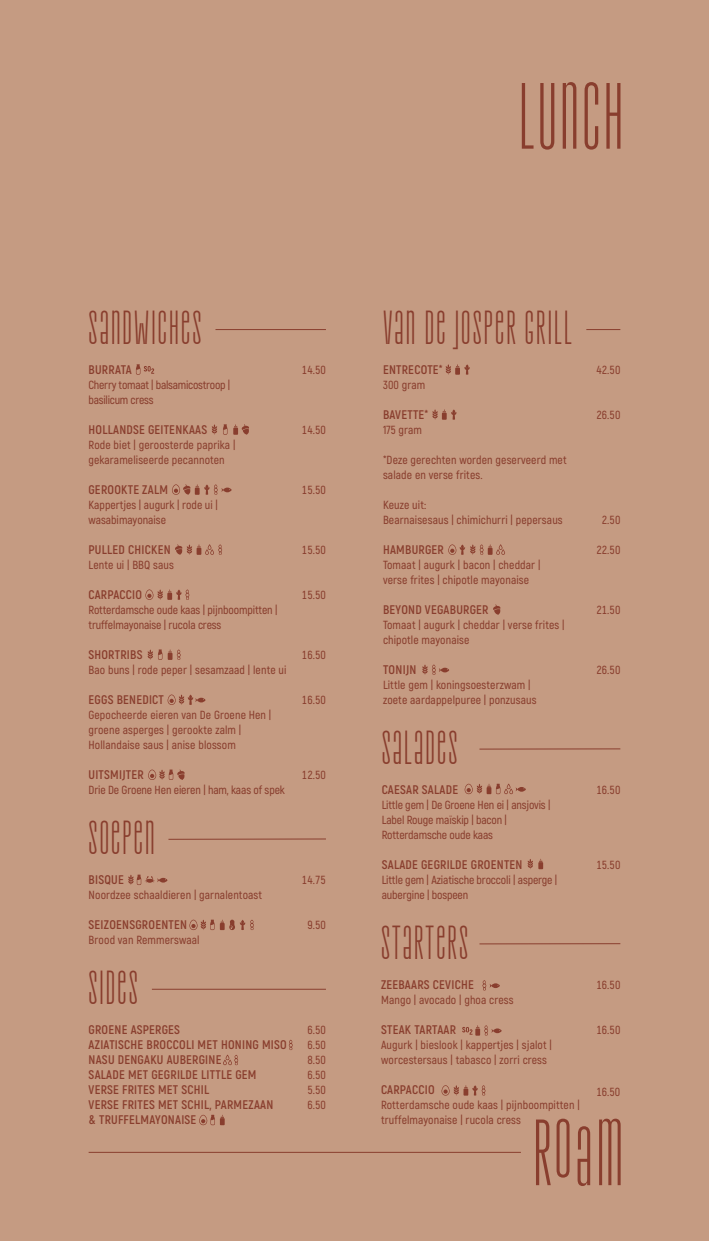
<style>
.page{position:relative;width:709px;height:1241px;background:#fff}
.page>*{position:absolute;margin:0;border:0;box-sizing:border-box;transform-origin:0 0}
.t1{font:93.75px "TT Frantz Trial B";letter-spacing:.02em;color:#893e2e}
.t2{font:47.5px "TT Frantz Trial B";letter-spacing:.035em;color:#893e2e}
.t3{font:700 12.5px/15px "Akrobat";letter-spacing:.02em;color:#893e2e}
.t4{font:600 11.75px/15px "Akrobat";letter-spacing:.01em;color:#893e2e}
.t5{font:600 11.75px/15px "Akrobat";letter-spacing:-.01em;color:#893e2e}
.t6{font:600 11.75px/15px "Akrobat";letter-spacing:-.02em;color:#893e2e}
</style>
<div class="page">
<div style="left:0;top:0;width:709px;height:1240px;background:#c59b82"></div>
<svg style="left:128px;top:874px;width:40px;height:10px"></svg>
<svg style="left:199px;top:1114px;width:26px;height:10px"></svg>
<svg style="left:289px;top:1039px;width:4px;height:10px"></svg>
<svg style="left:223px;top:1054px;width:15px;height:10px"></svg>
<svg style="left:148px;top:649px;width:14px;height:10px"></svg>
<svg style="left:148px;top:769px;width:37px;height:10px"></svg>
<svg style="left:167px;top:694px;width:39px;height:10px"></svg>
<svg style="left:168px;top:649px;width:13px;height:10px"></svg>
<svg style="left:189px;top:919px;width:65px;height:10px"></svg>
<svg style="left:136px;top:364px;width:18px;height:10px"></svg>
<svg style="left:212px;top:424px;width:5px;height:10px"></svg>
<svg style="left:223px;top:424px;width:4px;height:10px"></svg>
<svg style="left:233px;top:424px;width:16px;height:10px"></svg>
<svg style="left:145px;top:589px;width:44px;height:10px"></svg>
<svg style="left:175px;top:544px;width:47px;height:10px"></svg>
<svg style="left:172px;top:484px;width:60px;height:10px"></svg>
<svg style="left:441px;top:1085px;width:44px;height:10px"></svg>
<svg style="left:422px;top:664px;width:27px;height:10px"></svg>
<svg style="left:493px;top:604px;width:7px;height:10px"></svg>
<svg style="left:448px;top:544px;width:57px;height:10px"></svg>
<svg style="left:432px;top:409px;width:24px;height:10px"></svg>
<svg style="left:445px;top:364px;width:25px;height:10px"></svg>
<svg style="left:482px;top:980px;width:18px;height:10px"></svg>
<svg style="left:527px;top:859px;width:16px;height:10px"></svg>
<svg style="left:462px;top:1025px;width:40px;height:10px"></svg>
<svg style="left:464px;top:783px;width:62px;height:11px"></svg>
<hr style="left:215px;top:329px;width:111px;height:1px;background:#893e2e">
<hr style="left:152px;top:988px;width:174px;height:1px;background:#893e2e">
<hr style="left:586px;top:329px;width:34px;height:1px;background:#893e2e">
<hr style="left:479px;top:748px;width:141px;height:1px;background:#893e2e">
<hr style="left:89px;top:1151px;width:432px;height:1px;background:#893e2e">
<svg style="left:577px;top:1126px;width:13px;height:59px"></svg>
<svg style="left:599px;top:1118px;width:21px;height:66px"></svg>
<svg style="left:536px;top:1118px;width:33px;height:66px"></svg>
<hr style="left:168px;top:838px;width:158px;height:1px;background:#893e2e">
<hr style="left:479px;top:943px;width:141px;height:1px;background:#893e2e">
<h1 class="t1" style="left:518px;top:55px;width:107px">LUNCH</h1>
<h2 class="t2" style="left:88px;top:296px;width:114px">SANDWICHES</h2>
<p class="t3" style="left:88px;top:362px;width:45px">BURRATA</p>
<p class="t6" style="left:88px;top:377px;width:143px">Cherry tomaat | balsamicostroop | basilicum cress</p>
<p class="t3" style="left:88px;top:422px;width:120px">HOLLANDSE GEITENKAAS</p>
<p class="t4" style="left:88px;top:437px;width:148px">Rode biet | geroosterde paprika | gekarameliseerde pecannoten</p>
<p class="t3" style="left:88px;top:482px;width:81px">GEROOKTE ZALM</p>
<p class="t4" style="left:88px;top:497px;width:131px">Kappertjes | augurk | rode ui | wasabimayonaise</p>
<p class="t3" style="left:88px;top:542px;width:84px">PULLED CHICKEN</p>
<p class="t4" style="left:88px;top:557px;width:87px">Lente ui | BBQ saus</p>
<p class="t3" style="left:88px;top:587px;width:55px">CARPACCIO</p>
<p class="t5" style="left:88px;top:602px;width:190px">Rotterdamsche oude kaas | pijnboompitten | truffelmayonaise | rucola cress</p>
<p class="t3" style="left:88px;top:647px;width:56px">SHORTRIBS</p>
<p class="t4" style="left:88px;top:662px;width:199px">Bao buns | rode peper | sesamzaad | lente ui</p>
<p class="t3" style="left:88px;top:692px;width:77px">EGGS BENEDICT</p>
<p class="t4" style="left:88px;top:707px;width:184px">Gepocheerde eieren van De Groene Hen | groene asperges | gerookte zalm |<br>Hollandaise saus | anise blossom</p>
<p class="t3" style="left:88px;top:767px;width:57px">UITSMIJTER</p>
<p class="t5" style="left:88px;top:782px;width:198px">Drie De Groene Hen eieren | ham, kaas of spek</p>
<h2 class="t2" style="left:89px;top:806px;width:68px">SOEPEN</h2>
<p class="t3" style="left:89px;top:872px;width:37px">BISQUE</p>
<p class="t4" style="left:89px;top:887px;width:175px">Noordzee schaaldieren | garnalentoast</p>
<p class="t3" style="left:89px;top:917px;width:100px">SEIZOENSGROENTEN</p>
<p class="t4" style="left:89px;top:932px;width:112px">Brood van Remmerswaal</p>
<p class="t4" style="left:302px;top:362px;width:25px">14.50</p>
<p class="t4" style="left:302px;top:422px;width:25px">14.50</p>
<p class="t4" style="left:302px;top:482px;width:25px">15.50</p>
<p class="t4" style="left:302px;top:542px;width:25px">15.50</p>
<p class="t4" style="left:302px;top:587px;width:25px">15.50</p>
<p class="t4" style="left:302px;top:647px;width:25px">16.50</p>
<p class="t4" style="left:302px;top:692px;width:25px">16.50</p>
<p class="t4" style="left:302px;top:767px;width:25px">12.50</p>
<p class="t4" style="left:302px;top:872px;width:25px">14.75</p>
<p class="t4" style="left:307px;top:917px;width:20px">9.50</p>
<h2 class="t2" style="left:89px;top:956px;width:50px">SIDES</h2>
<p class="t3" style="left:89px;top:1022px;width:200px">GROENE ASPERGES<br>AZIATISCHE BROCCOLI MET HONING MISO<br>NASU DENGAKU AUBERGINE<br>SALADE MET GEGRILDE LITTLE GEM<br>VERSE FRITES MET SCHIL<br>VERSE FRITES MET SCHIL, PARMEZAAN<br>&amp; TRUFFELMAYONAISE</p>
<p class="t4" style="left:307px;top:1022px;width:20px;text-align:justify">6.50<br>6.50<br>8.50<br>6.50<br>5.50<br>6.50</p>
<h2 class="t2" style="left:383px;top:296px;width:190px">VAN DE JOSPER GRILL</h2>
<p class="t3" style="left:383px;top:362px;width:61px">ENTRECOTE*</p>
<p class="t4" style="left:383px;top:377px;width:44px">300 gram</p>
<p class="t3" style="left:383px;top:407px;width:47px">BAVETTE*</p>
<p class="t4" style="left:383px;top:422px;width:41px">175 gram</p>
<p class="t4" style="left:383px;top:452px;width:185px">*Deze gerechten worden geserveerd met salade en verse frites.</p>
<p class="t4" style="left:383px;top:497px;width:181px">Keuze uit:<br>Bearnaisesaus | chimichurri | pepersaus</p>
<p class="t3" style="left:383px;top:542px;width:62px">HAMBURGER</p>
<p class="t4" style="left:383px;top:557px;width:159px">Tomaat | augurk | bacon | cheddar | verse frites | chipotle mayonaise</p>
<p class="t3" style="left:383px;top:602px;width:107px">BEYOND VEGABURGER</p>
<p class="t4" style="left:383px;top:617px;width:183px">Tomaat | augurk | cheddar | verse frites | chipotle mayonaise</p>
<p class="t3" style="left:383px;top:662px;width:35px">TONIJN</p>
<p class="t4" style="left:383px;top:677px;width:155px">Little gem | koningsoesterzwam | zoete aardappelpuree | ponzusaus</p>
<h2 class="t2" style="left:382px;top:716px;width:77px">SALADES</h2>
<p class="t3" style="left:382px;top:782px;width:78px">CAESAR SALADE</p>
<p class="t5" style="left:382px;top:797px;width:170px">Little gem | De Groene Hen ei | ansjovis |<br>Label Rouge maïskip | bacon |<br>Rotterdamsche oude kaas</p>
<p class="t3" style="left:382px;top:857px;width:142px">SALADE GEGRILDE GROENTEN</p>
<p class="t5" style="left:382px;top:872px;width:177px">Little gem | Aziatische broccoli | asperge | aubergine | bospeen</p>
<h2 class="t2" style="left:381px;top:911px;width:89px">STARTERS</h2>
<p class="t3" style="left:381px;top:977px;width:94px">ZEEBAARS CEVICHE</p>
<p class="t4" style="left:381px;top:992px;width:134px">Mango | avocado | ghoa cress</p>
<p class="t3" style="left:381px;top:1022px;width:76px">STEAK TARTAAR</p>
<p class="t4" style="left:381px;top:1037px;width:172px">Augurk | bieslook | kappertjes | sjalot | worcestersaus | tabasco | zorri cress</p>
<p class="t3" style="left:381px;top:1082px;width:55px">CARPACCIO</p>
<p class="t4" style="left:381px;top:1097px;width:200px">Rotterdamsche oude kaas | pijnboompitten | truffelmayonaise | rucola cress</p>
<p class="t4" style="left:596px;top:362px;width:25px">42.50</p>
<p class="t4" style="left:596px;top:407px;width:25px">26.50</p>
<p class="t4" style="left:602px;top:512px;width:20px">2.50</p>
<p class="t4" style="left:596px;top:542px;width:25px">22.50</p>
<p class="t4" style="left:596px;top:602px;width:25px">21.50</p>
<p class="t4" style="left:596px;top:662px;width:25px">26.50</p>
<p class="t4" style="left:596px;top:782px;width:25px">16.50</p>
<p class="t4" style="left:596px;top:857px;width:25px">15.50</p>
<p class="t4" style="left:596px;top:977px;width:25px">16.50</p>
<p class="t4" style="left:596px;top:1022px;width:25px">16.50</p>
<p class="t4" style="left:596px;top:1084px;width:25px">16.50</p>
</div>
